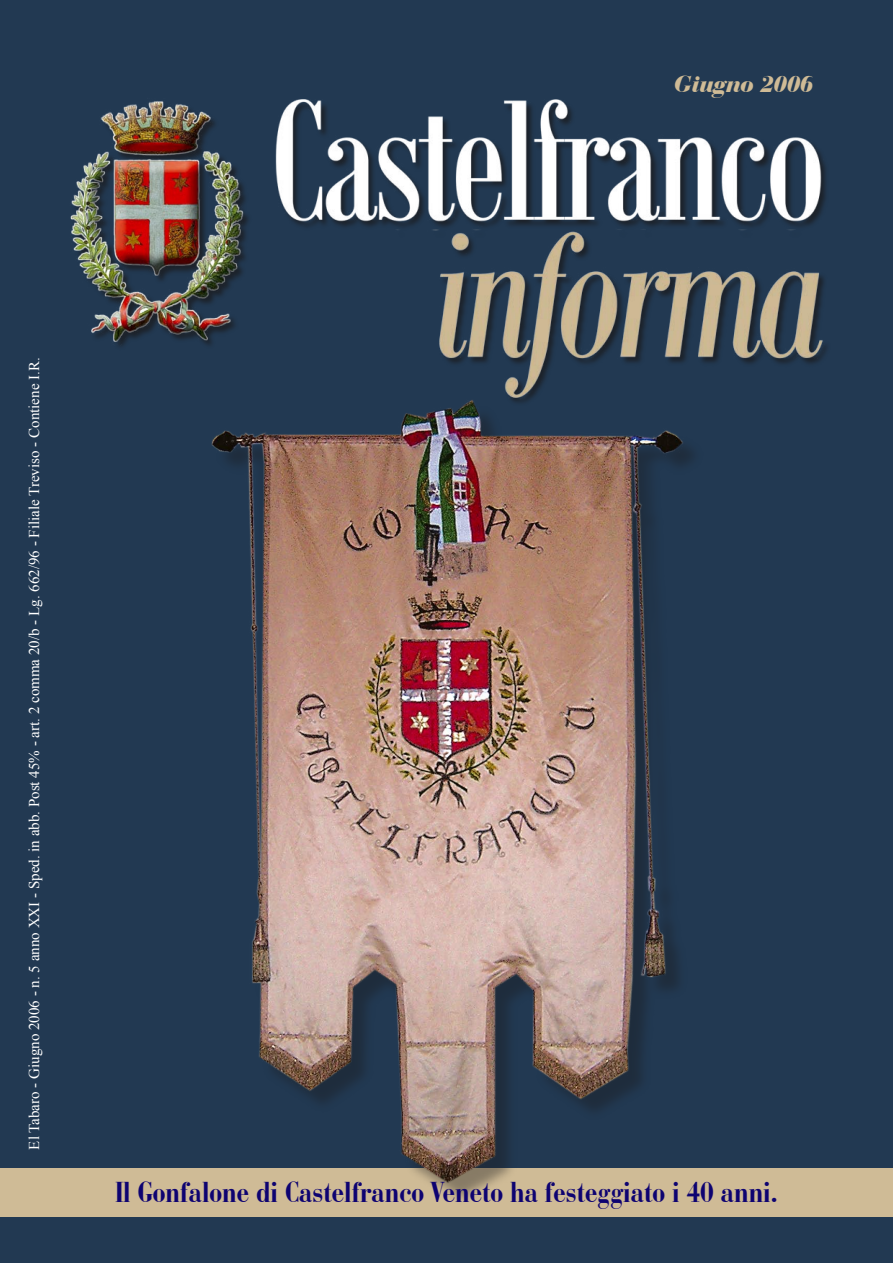
<style>
.page{position:relative;width:893px;height:1263px;background:#223952}
.page>*{position:absolute;margin:0;border:0;box-sizing:border-box;transform-origin:0 0}
.t1{font:700 condensed 30px "Bauer Bodoni BT";color:#0e0371}
.t2{font:italic 900 24px "Bauer Bodoni BT";color:#cfbb96}
.t3{font:15px "Times New Roman";color:#fff}
</style>
<div class="page">
<img style="left:70px;top:101px;width:179px;height:246px">
<div style="left:0;top:1168px;width:893px;height:48px;background:#cfbb96"></div>
<img style="left:211px;top:410px;width:482px;height:773px">
<img style="left:275px;top:99px;width:552px;height:311px">
<p class="t2" style="left:674px;top:69px;width:141px">Giugno 2006</p>
<p class="t3" style="left:24px;top:1149px;width:793px;rotate:-90deg">El Tabaro - Giugno 2006 - n. 5 anno XXI - Sped. in abb. Post 45% - art. 2 comma 20/b - Lg. 662/96 - Filiale Treviso - Contiene I.R.</p>
<p class="t1" style="left:115px;top:1173px;width:664px">Il Gonfalone di Castelfranco Veneto ha festeggiato i 40 anni.</p>
</div>
